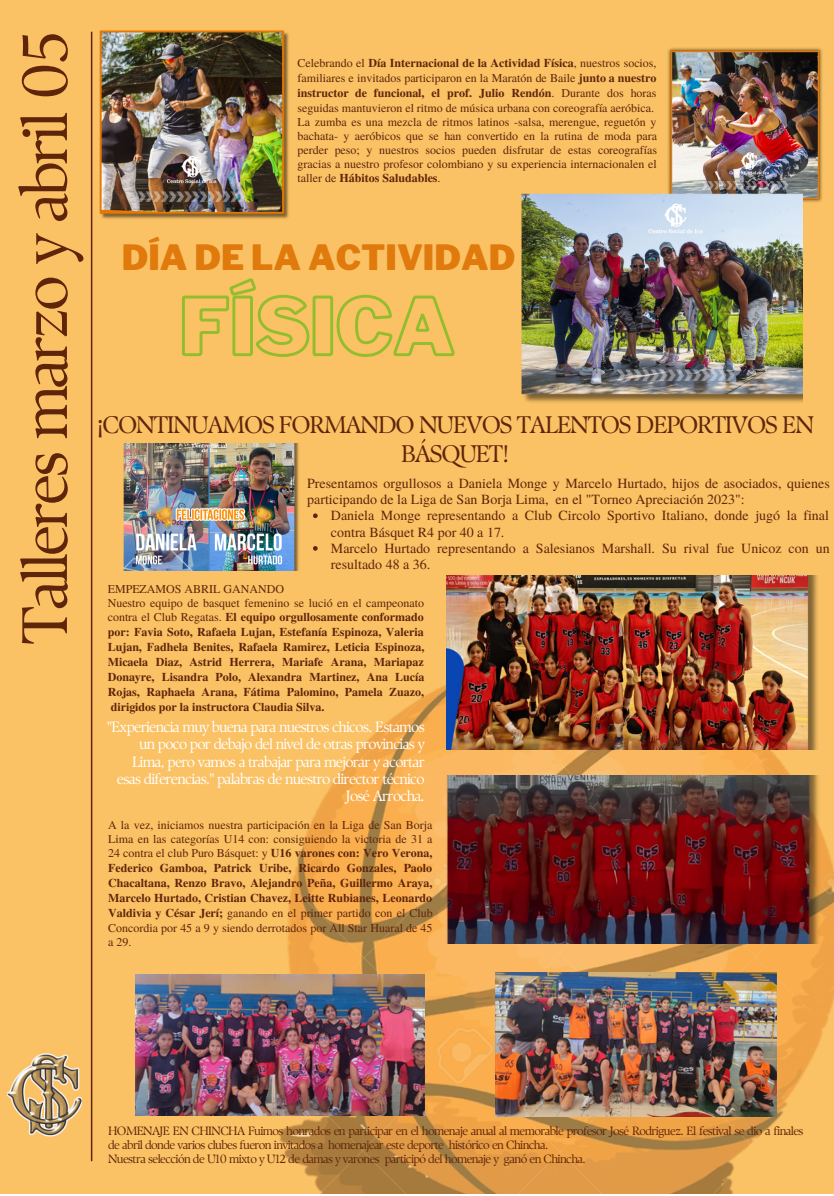
<style>
.page{position:relative;width:834px;height:1196px;background:#fff}
.page>*{position:absolute;margin:0;border:0;box-sizing:border-box;transform-origin:0 0}
.t1{font:63.8px "TY Serif D";letter-spacing:-.05em;color:#5f250b}
.t2{font:900 34.6px "Libre Franklin";color:#e07a0c}
.t3{font:24px/28.4px "TY Serif D";letter-spacing:-.05em;color:#5f250b;text-align:center}
.t4{font:14.8px/17.4px "TY Serif D";letter-spacing:-.05em;color:#fff;text-align:right}
.t5{font:14px/16.4px "Te X Gyre Termes";color:#5f250b}
.t6{font:12px/14.6px "Te X Gyre Termes";color:#5f250b;text-align:justify}
.t7{font:700 12px/14.8px "Te X Gyre Termes";color:#5f250b;text-align:justify}
.t8{font:12px/14px "TY Serif D";letter-spacing:-.05em;color:#5f250b}
.s1{font-weight:700}
.s2{font-family:"Noto Sans"}
.s3{font-weight:400}
</style>
<div class="page">
<div style="left:0;top:0;width:834px;height:1193px;background:#fac265"></div>
<hr style="left:91px;top:32px;width:1px;height:1129px;background:#5f250b">
<img style="left:7px;top:1053px;width:75px;height:83px">
<img style="left:100px;top:30px;width:189px;height:189px">
<img style="left:668px;top:48px;width:154px;height:157px">
<img style="left:521px;top:193px;width:281px;height:210px">
<img style="left:266px;top:685px;width:568px;height:508px">
<img style="left:446px;top:576px;width:373px;height:173px">
<img style="left:123px;top:443px;width:176px;height:127px">
<img style="left:446px;top:775px;width:376px;height:168px">
<img style="left:136px;top:974px;width:289px;height:141px">
<img style="left:495px;top:972px;width:282px;height:144px">
<svg style="left:182px;top:278px;width:273px;height:79px"></svg>
<svg style="left:313px;top:513px;width:5px;height:5px"></svg>
<svg style="left:313px;top:546px;width:5px;height:4px"></svg>
<p class="t1" style="left:6px;top:644px;width:615px;rotate:-90deg">Talleres marzo y abril 05</p>
<p class="t6" style="left:297px;top:55px;width:361px">Celebrando el <span class="s1">Día Internacional de la Actividad Física</span>, nuestros socios, familiares e invitados participaron en la Maratón de Baile <span class="s1">junto a nuestro instructor de funcional, el prof. Julio Rendón</span>. Durante dos horas seguidas mantuvieron el ritmo de música urbana con coreografía aeróbica.</p>
<p class="t6" style="left:297px;top:114px;width:361px;line-height:14px">La zumba es una mezcla de ritmos latinos -salsa, merengue, reguetón y bachata- y aeróbicos que se han convertido en la rutina de moda para perder peso; y nuestros socios pueden disfrutar de estas coreografías gracias a nuestro profesor colombiano y su experiencia internacionalen el taller de <span class="s1">Hábitos Saludables</span>.</p>
<p class="t2" style="left:122px;top:236px;width:395px">DÍA DE LA ACTIVIDAD</p>
<p class="t3" style="left:97px;top:410px;width:718px"><span class="s2">¡</span>CONTINUAMOS FORMANDO NUEVOS TALENTOS DEPORTIVOS EN<br>BÁSQUET!</p>
<p class="t5" style="left:307px;top:474px;width:524px">Presentamos orgullosos a Daniela Monge y Marcelo Hurtado, hijos de asociados, quienes participando de la Liga de San Borja Lima, en el "Torneo Apreciación 2023":</p>
<p class="t5" style="left:331px;top:507px;width:499px">Daniela Monge representando a Club Circolo Sportivo Italiano, donde jugó la final contra Básquet R4 por 40 a 17.</p>
<p class="t5" style="left:331px;top:539px;width:500px">Marcelo Hurtado representando a Salesianos Marshall. Su rival fue Unicoz con un resultado 48 a 36.</p>
<p class="t6" style="left:108px;top:581px;width:178px">EMPEZAMOS ABRIL GANANDO</p>
<p class="t7" style="left:108px;top:595px;width:318px"><span class="s3">Nuestro equipo de basquet femenino se lució en el campeonato contra el Club Regatas.</span> El equipo orgullosamente conformado por: Favia Soto, Rafaela Lujan, Estefanía Espinoza, Valeria Lujan, Fadhela Benites, Rafaela Ramirez, Leticia Espinoza, Micaela Diaz, Astrid Herrera, Mariafe Arana, Mariapaz Donayre, Lisandra Polo, Alexandra Martinez, Ana Lucía Rojas, Raphaela Arana, Fátima Palomino, Pamela Zuazo, dirigidos por la instructora Claudia Silva.</p>
<p class="t4" style="left:107px;top:718px;width:319px">"Experiencia muy buena para nuestros chicos. Estamos un poco por debajo del nivel de otras provincias y Lima, pero vamos a trabajar para mejorar y acortar esas diferencias." palabras de nuestro director técnico José Arrocha.</p>
<p class="t6" style="left:108px;top:817px;width:326px">A la vez, iniciamos nuestra participación en la Liga de San Borja Lima en las categorías U14 con: consiguiendo la victoria de 31 a 24 contra el club Puro Básquet: y <span class="s1">U16 varones con: Vero Verona, Federico Gamboa, Patrick Uribe, Ricardo Gonzales, Paolo Chacaltana, Renzo Bravo, Alejandro Peña, Guillermo Araya, Marcelo Hurtado, Cristian Chavez, Leitte Rubianes, Leonardo Valdivia y César Jerí;</span> ganando en el primer partido con el Club Concordia por 45 a 9 y siendo derrotados por All Star Huaral de 45 a 29.</p>
<p class="t8" style="left:108px;top:1123px;width:697px">HOMENAJE EN CHINCHA Fuimos honrados en participar en el homenaje anual al memorable profesor José Rodriguez. El festival se dio a finales de abril donde varios clubes fueron invitados a homenajear este deporte histórico en Chincha.</p>
<p class="t8" style="left:108px;top:1151px;width:479px">Nuestra selección de U10 mixto y U12 de damas y varones participó del homenaje y ganó en Chincha.</p>
</div>
